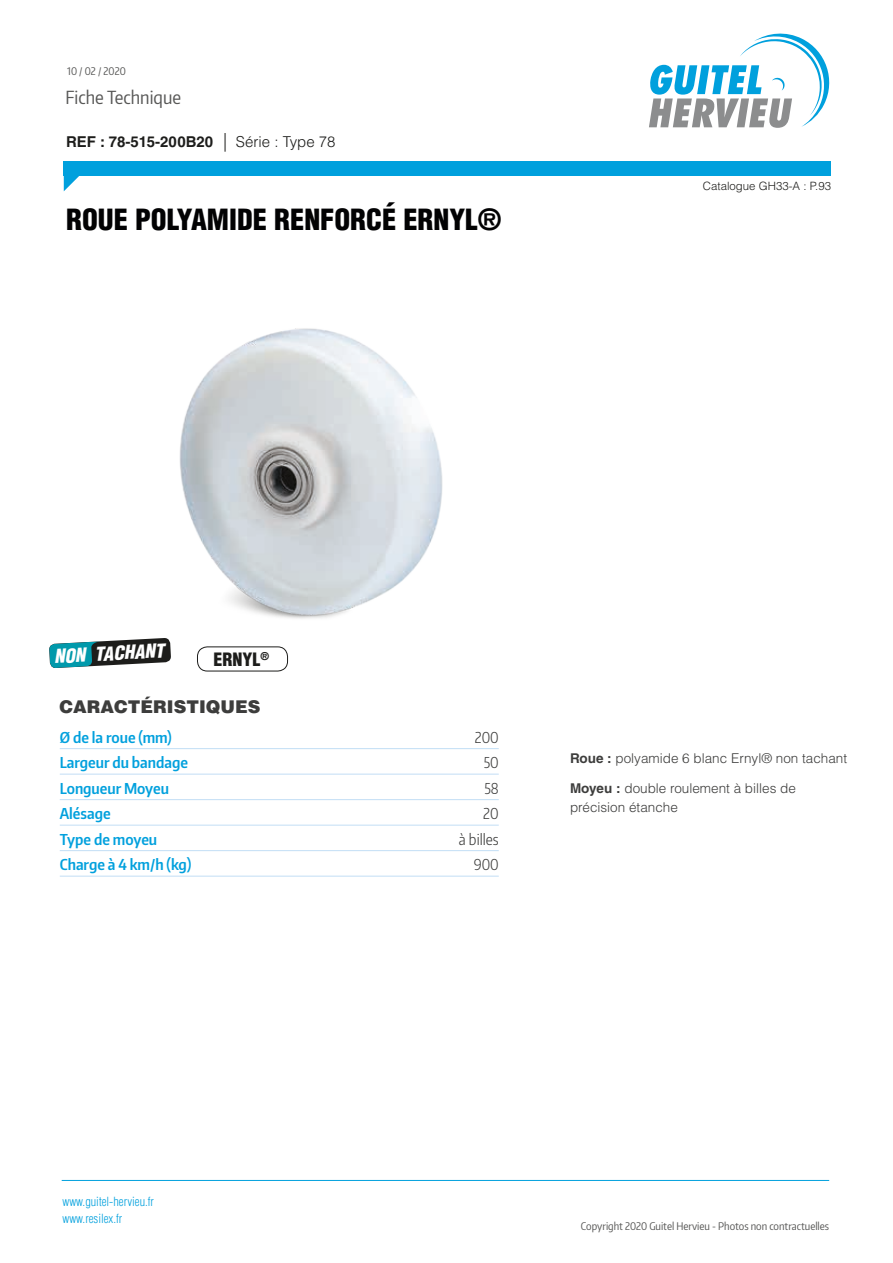
<style>
.page{position:relative;width:893px;height:1263px;background:#fff}
.page>*{position:absolute;margin:0;border:0;box-sizing:border-box;transform-origin:0 0}
.t1{font:900 condensed 28.5px "Helvetica LT Std";color:#020203}
.t2{font:italic 900 condensed 18.75px "Helvetica LT Std";color:#fff}
.t3{font:18px "Encode Sans Condensed";color:#575756}
.t4{font:900 condensed 18px "Helvetica LT Std";color:#1d1d1b}
.t5{font:900 17.55px "Helvetica LT Std";color:#3d3d3c}
.t6{font:600 15px "Encode Sans Condensed";color:#00a0dd}
.t7{font:700 15px "Helvetica LT Std";color:#1d1d1b}
.t8{font:300 15px "Encode Sans Condensed";color:#3d3d3c}
.t9{font:300 13.5px/19.5px "Helvetica LT Std";color:#3d3d3c}
.t10{font:300 condensed 12.3px/16.6px "Helvetica LT Std";color:#00a0dd}
.t11{font:300 11.4px "Helvetica LT Std";color:#1d1d1b}
.t12{font:10.5px "Encode Sans Condensed";color:#575756}
.t13{font:900 condensed 10.5px "Helvetica LT Std";color:#1d1d1b}
.s1{font-weight:300;font-stretch:condensed;font-size:18.6px}
.s2{font-weight:300}
.s3{font-weight:700}
</style>
<div class="page">
<svg style="left:649px;top:33px;width:181px;height:95px"></svg>
<div style="left:64px;top:161px;width:767px;height:15px;background:#00a0dd"></div>
<svg style="left:64px;top:176px;width:15px;height:15px"></svg>
<hr style="left:62px;top:1180px;width:767px;height:1px;background:#00a0dd">
<div style="left:197px;top:646px;width:91px;height:25px;border:1px solid #1d1d1b;border-radius:10px"></div>
<svg style="left:49px;top:640px;width:64px;height:28px;background:#2d8791"></svg>
<hr style="left:60px;top:748px;width:439px;height:1px;background:#c2def5">
<hr style="left:60px;top:774px;width:439px;height:1px;background:#c2def5">
<hr style="left:60px;top:799px;width:439px;height:1px;background:#c2def5">
<hr style="left:60px;top:825px;width:439px;height:1px;background:#c2def5">
<hr style="left:60px;top:850px;width:439px;height:1px;background:#c2def5">
<hr style="left:60px;top:876px;width:439px;height:1px;background:#c2def5">
<img style="left:109px;top:328px;width:334px;height:337px">
<p class="t12" style="left:67px;top:64px;width:60px">10 / 02 / 2020</p>
<h3 class="t3" style="left:65px;top:85px;width:117px">Fiche Technique</h3>
<p class="t7" style="left:66px;top:132px;width:271px">REF : 78-515-200B20 <span class="s1">|</span> <span class="s2">Série : Type 78</span></p>
<p class="t1" style="left:66px;top:201px;width:437px">ROUE POLYAMIDE RENFORCÉ ERNYL®</p>
<p class="t11" style="left:703px;top:179px;width:130px">Catalogue GH33-A : P.93</p>
<p class="t2" style="left:53px;top:644px;width:112px;rotate:-3deg">NON TACHANT</p>
<p class="t13" style="left:261px;top:650px;width:10px">®</p>
<p class="t4" style="left:214px;top:648px;width:48px">ERNYL</p>
<p class="t5" style="left:60px;top:696px;width:202px">CARACTÉRISTIQUES</p>
<p class="t6" style="left:60px;top:727px;width:114px">Ø de la roue (mm)</p>
<p class="t8" style="left:475px;top:727px;width:25px">200</p>
<p class="t6" style="left:60px;top:753px;width:130px">Largeur du bandage</p>
<p class="t8" style="left:484px;top:753px;width:17px">50</p>
<p class="t6" style="left:60px;top:778px;width:111px">Longueur Moyeu</p>
<p class="t8" style="left:484px;top:778px;width:16px">58</p>
<p class="t6" style="left:60px;top:804px;width:52px">Alésage</p>
<p class="t8" style="left:483px;top:804px;width:17px">20</p>
<p class="t6" style="left:60px;top:829px;width:99px">Type de moyeu</p>
<p class="t8" style="left:459px;top:829px;width:41px">à billes</p>
<p class="t6" style="left:60px;top:855px;width:133px">Charge à 4 km/h (kg)</p>
<p class="t8" style="left:474px;top:855px;width:26px">900</p>
<p class="t9" style="left:570px;top:748px;width:279px"><span class="s3">Roue :</span> polyamide 6 blanc Ernyl® non tachant</p>
<p class="t9" style="left:570px;top:778px;width:227px"><span class="s3">Moyeu :</span> double roulement à billes de précision étanche</p>
<p class="t10" style="left:63px;top:1193px;width:93px">www.guitel-hervieu.fr www.resilex.fr</p>
<p class="t12" style="left:581px;top:1219px;width:250px">Copyright 2020 Guitel Hervieu - Photos non contractuelles</p>
</div>
